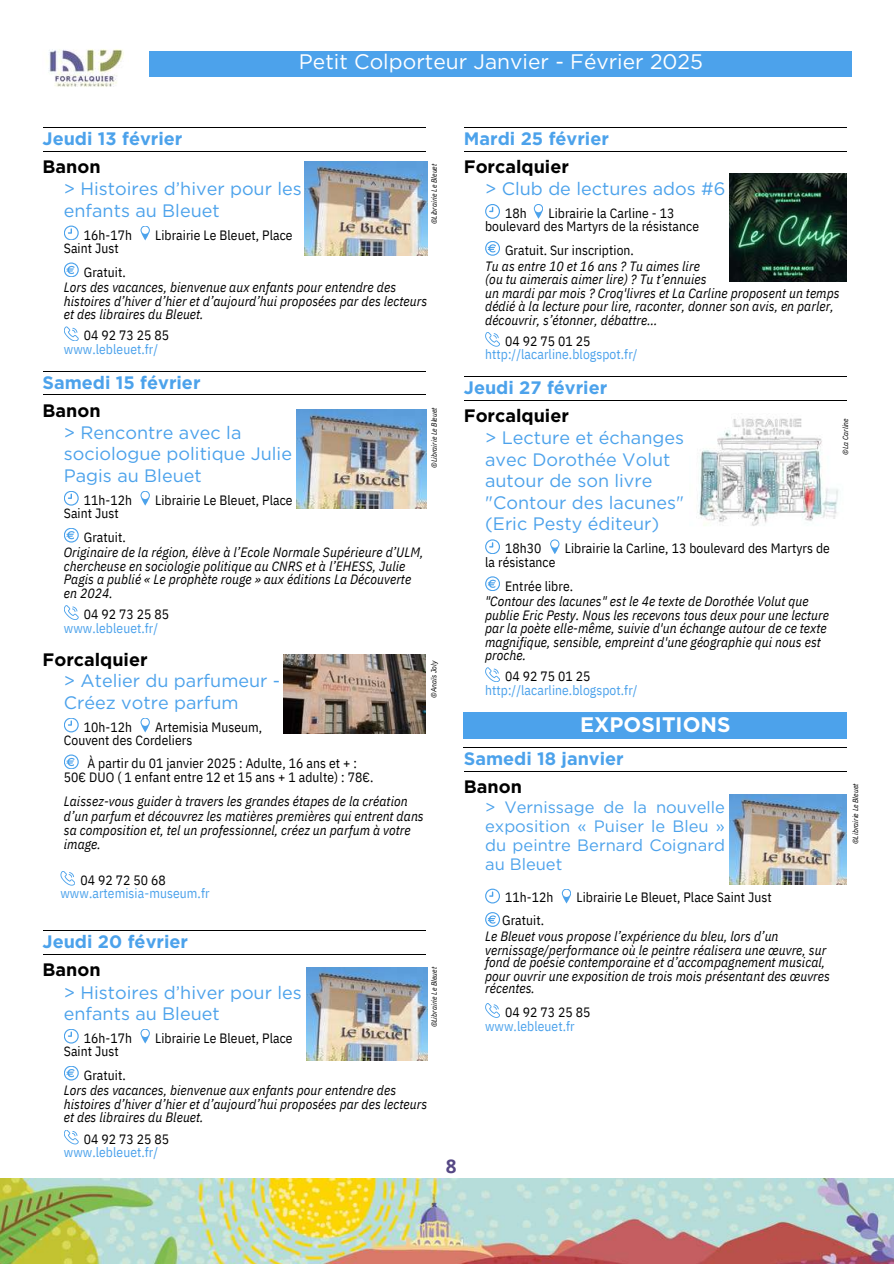
<style>
.page{position:relative;width:894px;height:1264px;background:#fff}
.page>*{position:absolute;margin:0;border:0;box-sizing:border-box;transform-origin:0 0}
.t1{font:21px "Gotham";color:#fff}
.t2{font:700 21px "Gotham";color:#fff}
.t3{font:700 18.9px "Open Sans";color:#554784}
.t4{font:18px/21.3px "Gotham";color:#4ca2eb}
.t5{font:700 18px "Gotham";color:#4ca2eb}
.t6{font:700 18px "Gotham";color:#000}
.t7{font:16.5px/19.2px "Gotham";color:#4ca2eb;text-align:justify}
.t8{font:italic 13.5px/13.5px "IBM Plex Sans Cond";letter-spacing:.005em;color:#000}
.t9{font:13.5px/23.7px "IBM Plex Sans Cond";letter-spacing:.005em;color:#000}
.t10{font:13.5px "IBM Plex Sans Cond";letter-spacing:.005em;color:#4ca2eb}
.t11{font:italic 7.5px "IBM Plex Sans Cond";letter-spacing:.005em;color:#000}
</style>
<div class="page">
<hr style="left:43px;top:128px;width:382px;height:1px;background:#000">
<hr style="left:43px;top:151px;width:382px;height:1px;background:#000">
<svg style="left:64px;top:262px;width:15px;height:15px"></svg>
<svg style="left:64px;top:225px;width:15px;height:15px"></svg>
<svg style="left:64px;top:326px;width:15px;height:15px"></svg>
<hr style="left:43px;top:371px;width:382px;height:1px;background:#000">
<hr style="left:43px;top:395px;width:382px;height:1px;background:#000">
<svg style="left:140px;top:226px;width:10px;height:14px"></svg>
<svg style="left:64px;top:528px;width:15px;height:14px"></svg>
<svg style="left:64px;top:491px;width:15px;height:14px"></svg>
<svg style="left:64px;top:605px;width:15px;height:15px"></svg>
<svg style="left:140px;top:491px;width:10px;height:14px"></svg>
<svg style="left:64px;top:754px;width:15px;height:15px"></svg>
<svg style="left:64px;top:718px;width:15px;height:14px"></svg>
<svg style="left:60px;top:871px;width:15px;height:14px"></svg>
<hr style="left:43px;top:930px;width:382px;height:1px;background:#000">
<hr style="left:43px;top:954px;width:382px;height:1px;background:#000">
<svg style="left:140px;top:718px;width:10px;height:14px"></svg>
<svg style="left:64px;top:1066px;width:15px;height:14px"></svg>
<svg style="left:64px;top:1029px;width:15px;height:14px"></svg>
<svg style="left:64px;top:1130px;width:15px;height:14px"></svg>
<svg style="left:140px;top:1029px;width:10px;height:14px"></svg>
<hr style="left:463px;top:128px;width:383px;height:1px;background:#000">
<hr style="left:463px;top:151px;width:383px;height:1px;background:#000">
<svg style="left:485px;top:241px;width:15px;height:15px"></svg>
<svg style="left:485px;top:204px;width:15px;height:15px"></svg>
<svg style="left:485px;top:332px;width:15px;height:15px"></svg>
<hr style="left:463px;top:376px;width:383px;height:1px;background:#000">
<hr style="left:463px;top:400px;width:383px;height:1px;background:#000">
<svg style="left:533px;top:204px;width:10px;height:15px"></svg>
<svg style="left:485px;top:576px;width:15px;height:15px"></svg>
<svg style="left:485px;top:539px;width:15px;height:15px"></svg>
<svg style="left:485px;top:667px;width:15px;height:15px"></svg>
<div style="left:463px;top:712px;width:383px;height:27px;background:#4ca2eb"></div>
<hr style="left:463px;top:747px;width:383px;height:1px;background:#000">
<hr style="left:463px;top:771px;width:383px;height:1px;background:#000">
<svg style="left:550px;top:539px;width:9px;height:15px"></svg>
<img style="left:304px;top:161px;width:123px;height:95px">
<img style="left:296px;top:409px;width:130px;height:99px">
<img style="left:284px;top:654px;width:141px;height:80px">
<img style="left:306px;top:967px;width:121px;height:93px">
<img style="left:729px;top:173px;width:117px;height:108px">
<img style="left:697px;top:418px;width:142px;height:108px">
<img style="left:729px;top:794px;width:117px;height:90px">
<svg style="left:485px;top:888px;width:15px;height:15px"></svg>
<svg style="left:485px;top:912px;width:15px;height:15px"></svg>
<svg style="left:485px;top:1003px;width:15px;height:14px"></svg>
<svg style="left:561px;top:889px;width:10px;height:14px"></svg>
<img style="left:0;top:1178px;width:893px;height:85px">
<div style="left:149px;top:51px;width:701px;height:25px;background:#4ca2eb"></div>
<img style="left:48px;top:49px;width:76px;height:38px">
<h1 class="t1" style="left:299px;top:49px;width:405px">Petit Colporteur Janvier - Février 2025</h1>
<h3 class="t5" style="left:43px;top:128px;width:141px">Jeudi 13 février</h3>
<h3 class="t6" style="left:43px;top:156px;width:60px">Banon</h3>
<h3 class="t4" style="left:64px;top:178px;width:239px">&gt; Histoires d’hiver pour les enfants au Bleuet</h3>
<p class="t11" style="left:429px;top:224px;width:62px;rotate:-90deg">©Librairie Le Bleuet</p>
<p class="t9" style="left:84px;top:223px;width:50px">16h-17h</p>
<p class="t9" style="left:155px;top:223px;width:139px">Librairie Le Bleuet, Place</p>
<p class="t9" style="left:84px;top:236px;width:43px;text-indent:-20px">Saint Just<br>Gratuit.</p>
<p class="t8" style="left:64px;top:280px;width:365px">Lors des vacances, bienvenue aux enfants pour entendre des histoires d’hiver d’hier et d’aujourd’hui proposées par des lecteurs et des libraires du Bleuet.</p>
<p class="t9" style="left:84px;top:323px;width:87px">04 92 73 25 85</p>
<p class="t10" style="left:64px;top:340px;width:96px">www.lebleuet.fr/</p>
<h3 class="t5" style="left:43px;top:371px;width:159px">Samedi 15 février</h3>
<h3 class="t6" style="left:43px;top:399px;width:60px">Banon</h3>
<h3 class="t4" style="left:64px;top:422px;width:230px">&gt; Rencontre avec la sociologue politique Julie<br>Pagis au Bleuet</h3>
<p class="t9" style="left:84px;top:488px;width:50px">11h-12h</p>
<p class="t9" style="left:155px;top:488px;width:139px">Librairie Le Bleuet, Place</p>
<p class="t9" style="left:84px;top:501px;width:43px;text-indent:-20px">Saint Just<br>Gratuit.</p>
<p class="t8" style="left:64px;top:545px;width:361px">Originaire de la région, élève à l’Ecole Normale Supérieure d’ULM, chercheuse en sociologie politique au CNRS et à l’EHESS, Julie Pagis a publié « Le prophète rouge » aux éditions La Découverte en 2024.</p>
<p class="t9" style="left:84px;top:601px;width:87px">04 92 73 25 85</p>
<p class="t10" style="left:64px;top:619px;width:96px">www.lebleuet.fr/</p>
<h3 class="t6" style="left:43px;top:648px;width:107px">Forcalquier</h3>
<h3 class="t4" style="left:64px;top:670px;width:218px">&gt; Atelier du parfumeur -<br>Créez votre parfum</h3>
<p class="t11" style="left:429px;top:468px;width:62px;rotate:-90deg">©Librairie Le Bleuet</p>
<p class="t11" style="left:429px;top:697px;width:39px;rotate:-90deg">©Anaïs Joly</p>
<p class="t9" style="left:84px;top:714px;width:50px">10h-12h</p>
<p class="t9" style="left:64px;top:719px;width:200px;line-height:13.5px;text-indent:91px">Artemisia Museum,<br>Couvent des Cordeliers</p>
<p class="t9" style="left:64px;top:755px;width:311px;line-height:14.2px;text-align:center">À partir du 01 janvier 2025 : Adulte, 16 ans et + :<br>50€ DUO ( 1 enfant entre 12 et 15 ans + 1 adulte) : 78€.</p>
<p class="t8" style="left:64px;top:794px;width:361px;line-height:14.2px">Laissez-vous guider à travers les grandes étapes de la création d’un parfum et découvrez les matières premières qui entrent dans sa composition et, tel un professionnel, créez un parfum à votre image.</p>
<p class="t9" style="left:80px;top:868px;width:87px">04 92 72 50 68</p>
<p class="t10" style="left:60px;top:884px;width:150px">www.artemisia-museum.fr</p>
<h3 class="t5" style="left:43px;top:931px;width:147px">Jeudi 20 février</h3>
<h3 class="t6" style="left:43px;top:959px;width:60px">Banon</h3>
<h3 class="t4" style="left:64px;top:981px;width:239px">&gt; Histoires d’hiver pour les enfants au Bleuet</h3>
<p class="t11" style="left:429px;top:1027px;width:62px;rotate:-90deg">©Librairie Le Bleuet</p>
<p class="t9" style="left:84px;top:1025px;width:50px">16h-17h</p>
<p class="t9" style="left:155px;top:1025px;width:139px">Librairie Le Bleuet, Place</p>
<p class="t9" style="left:84px;top:1039px;width:43px;text-indent:-20px">Saint Just<br>Gratuit.</p>
<p class="t8" style="left:64px;top:1083px;width:365px">Lors des vacances, bienvenue aux enfants pour entendre des histoires d’hiver d’hier et d’aujourd’hui proposées par des lecteurs et des libraires du Bleuet.</p>
<p class="t9" style="left:84px;top:1126px;width:87px">04 92 73 25 85</p>
<p class="t10" style="left:64px;top:1143px;width:96px">www.lebleuet.fr/</p>
<h2 class="t3" style="left:445px;top:1152px;width:12px">8</h2>
<h3 class="t5" style="left:463px;top:128px;width:146px">Mardi 25 février</h3>
<h3 class="t6" style="left:463px;top:156px;width:107px">Forcalquier</h3>
<h3 class="t4" style="left:485px;top:177px;width:242px">&gt; Club de lectures ados #6</h3>
<p class="t9" style="left:485px;top:206px;width:215px;line-height:13.5px;text-indent:63px">Librairie la Carline - 13 boulevard des Martyrs de la résistance</p>
<p class="t9" style="left:505px;top:238px;width:130px">Gratuit. Sur inscription.</p>
<p class="t8" style="left:485px;top:259px;width:356px">Tu as entre 10 et 16 ans ? Tu aimes lire<br>(ou tu aimerais aimer lire) ? Tu t’ennuies<br>un mardi par mois ? Croq'livres et La Carline proposent un temps dédié à la lecture pour lire, raconter, donner son avis, en parler, découvrir, s’étonner, débattre...</p>
<p class="t9" style="left:505px;top:329px;width:87px">04 92 75 01 25</p>
<p class="t10" style="left:485px;top:345px;width:154px">http://lacarline.blogspot.fr/</p>
<p class="t9" style="left:505px;top:201px;width:23px">18h</p>
<h3 class="t5" style="left:463px;top:377px;width:145px">Jeudi 27 février</h3>
<h3 class="t6" style="left:463px;top:405px;width:107px">Forcalquier</h3>
<h3 class="t4" style="left:485px;top:427px;width:200px">&gt; Lecture et échanges avec Dorothée Volut autour de son livre "Contour des lacunes" (Eric Pesty éditeur)</h3>
<p class="t9" style="left:505px;top:536px;width:38px">18h30</p>
<p class="t9" style="left:564px;top:536px;width:266px">Librairie la Carline, 13 boulevard des Martyrs de</p>
<p class="t9" style="left:505px;top:550px;width:69px;text-indent:-20px">la résistance<br>Entrée libre.</p>
<p class="t8" style="left:485px;top:594px;width:345px">"Contour des lacunes" est le 4e texte de Dorothée Volut que publie Eric Pesty. Nous les recevons tous deux pour une lecture par la poète elle-même, suivie d'un échange autour de ce texte magnifique, sensible, empreint d'une géographie qui nous est proche.</p>
<p class="t9" style="left:505px;top:664px;width:87px">04 92 75 01 25</p>
<p class="t10" style="left:485px;top:681px;width:154px">http://lacarline.blogspot.fr/</p>
<h1 class="t2" style="left:580px;top:712px;width:152px">EXPOSITIONS</h1>
<h3 class="t5" style="left:463px;top:747px;width:161px">Samedi 18 janvier</h3>
<h3 class="t6" style="left:463px;top:776px;width:60px">Banon</h3>
<p class="t7" style="left:485px;top:797px;width:241px">&gt; Vernissage de la nouvelle exposition « Puiser le Bleu » du peintre Bernard Coignard au Bleuet</p>
<p class="t9" style="left:502px;top:885px;width:53px;line-height:22.5px">11h-12h<br>Gratuit.</p>
<p class="t9" style="left:576px;top:885px;width:197px">Librairie Le Bleuet, Place Saint Just</p>
<p class="t8" style="left:485px;top:929px;width:346px;line-height:12.9px">Le Bleuet vous propose l’expérience du bleu, lors d’un vernissage/performance où le peintre réalisera une œuvre, sur fond de poésie contemporaine et d’accompagnement musical, pour ouvrir une exposition de trois mois présentant des œuvres récentes.</p>
<p class="t9" style="left:505px;top:1000px;width:87px">04 92 73 25 85</p>
<p class="t10" style="left:485px;top:1016px;width:91px">www.lebleuet.fr</p>
<p class="t11" style="left:840px;top:454px;width:38px;rotate:-90deg">©La Carline</p>
<p class="t11" style="left:850px;top:844px;width:62px;rotate:-90deg">©Librairie Le Bleuet</p>
</div>
